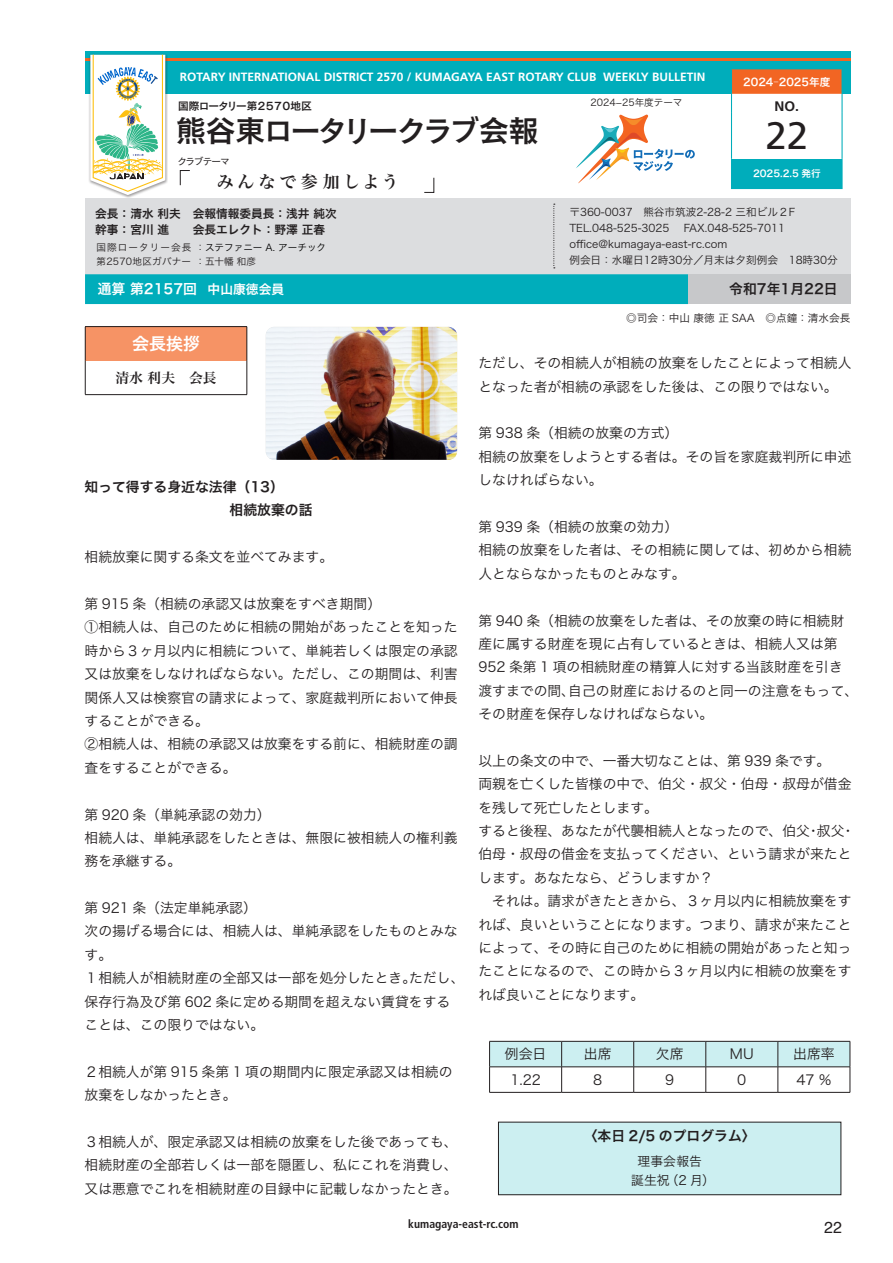
<style>
.page{position:relative;width:893px;height:1263px;background:#fff}
.page>*{position:absolute;margin:0;border:0;box-sizing:border-box;transform-origin:0 0}
.t1{font:38.25px "Frutiger";color:#231f20}
.t2{font:29.7px "New Cezanne Pro DB";letter-spacing:-.07em;color:#231f20}
.t3{font:16.95px "Hira Min Pro W6";letter-spacing:.22em;color:#231f20}
.t4{font:16.95px "Hira Kaku Pro W6";color:#fff}
.t5{font:15.9px "Helvetica";color:#231f20}
.t6{font:13.8px/23.4px "Hira Kaku Pro N W3";color:#231f20}
.t7{font:13.8px "Hira Kaku Pro W6";color:#231f20}
.t8{font:13.8px "Hira Kaku Pro W3";color:#231f20}
.t9{font:13.8px "Hira Kaku Pro N W6";color:#231f20}
.t10{font:13.8px "Hira Kaku Pro W6";color:#fff}
.t11{font:13.8px "Hira Min Pro W6";color:#231f20}
.t12{font:700 13.8px "Frutiger";color:#231f20}
.t13{font:12.75px/19.2px "Hira Kaku Pro N W3";letter-spacing:.005em;color:#231f20}
.t14{font:12.75px "Hira Kaku Pro W6";color:#fff}
.t15{font:700 12px "Frutiger";color:#fff}
.t16{font:11.7px/15.9px "Hira Kaku Pro W6";color:#231f20}
.t17{font:700 condensed 11.7px "Frutiger";color:#231f20}
.t18{font:10.65px/15.9px "Hira Kaku Pro W3";color:#231f20}
.t19{font:10.65px "New Cezanne Pro DB";letter-spacing:-.11em;color:#231f20}
.t20{font:10.65px "Hira Kaku Pro W6";color:#fff}
.t21{font:9.6px "Hira Kaku Pro N W3";color:#000}
.t22{font:9.6px "Hira Kaku Pro W3";letter-spacing:.025em;color:#231f20}
.t23{font:9.6px "Hira Kaku Pro W3";color:#231f20}
.t24{font:9.6px "Hira Kaku Pro W6";color:#fff}
.t25{font:9.6px "New Cezanne Pro M";letter-spacing:-.11em;color:#231f20}
.s1{font-family:"Hira Kaku Pro W3";color:#231f20}
</style>
<div class="page">
<div style="left:85px;top:51px;width:765px;height:43px;background:#00adbb"></div>
<hr style="left:85px;top:58px;width:765px;height:2px;background:#f26523">
<svg style="left:180px;top:170px;width:10px;height:16px"></svg>
<svg style="left:424px;top:177px;width:10px;height:16px"></svg>
<div style="left:88px;top:53px;width:80px;height:145px;background:#231f20;opacity:.45"></div>
<svg style="left:90px;top:55px;width:75px;height:140px"></svg>
<svg style="left:576px;top:115px;width:119px;height:68px"></svg>
<div style="left:85px;top:198px;width:765px;height:76px;background:#dcdddf"></div>
<svg style="left:553px;top:204px;width:2px;height:64px"></svg>
<svg style="left:731px;top:69px;width:112px;height:119px"></svg>
<hr style="left:841px;top:159px;width:2px;height:29px;background:#00adbb">
<hr style="left:731px;top:188px;width:112px;height:1px;background:#00adbb">
<div style="left:85px;top:274px;width:603px;height:30px;background:#00adbb"></div>
<div style="left:688px;top:274px;width:162px;height:30px;background:#c7c8ca"></div>
<div style="left:498px;top:1122px;width:343px;height:73px;background:#cceff1"></div>
<div style="left:498px;top:1122px;width:343px;height:73px;border:1px solid #231f20"></div>
<svg style="left:489px;top:1041px;width:362px;height:51px"></svg>
<hr style="left:489px;top:1092px;width:73px;height:1px;background:#231f20">
<hr style="left:562px;top:1092px;width:72px;height:1px;background:#231f20">
<hr style="left:634px;top:1092px;width:72px;height:1px;background:#231f20">
<hr style="left:706px;top:1092px;width:72px;height:1px;background:#231f20">
<hr style="left:778px;top:1092px;width:72px;height:1px;background:#231f20">
<div style="left:85px;top:327px;width:162px;height:34px;background:#f69365"></div>
<hr style="left:85px;top:326px;width:162px;height:1px;background:#231f20">
<hr style="left:85px;top:327px;width:1px;height:34px;background:#231f20">
<hr style="left:247px;top:327px;width:1px;height:34px;background:#231f20">
<hr style="left:85px;top:361px;width:1px;height:33px;background:#231f20">
<hr style="left:247px;top:361px;width:1px;height:33px;background:#231f20">
<hr style="left:85px;top:394px;width:162px;height:1px;background:#231f20">
<img style="left:266px;top:327px;width:191px;height:133px">
<p class="t15" style="left:180px;top:69px;width:527px">ROTARY INTERNATIONAL DISTRICT 2570 / KUMAGAYA EAST ROTARY CLUB WEEKLY BULLETIN</p>
<h2 class="t2" style="left:176px;top:104px;width:364px">熊谷東ロータリークラブ会報</h2>
<p class="t23" style="left:591px;top:94px;width:93px">2024−25年度テーマ</p>
<p class="t19" style="left:178px;top:97px;width:135px">国際ロータリー第２５７０地区</p>
<p class="t25" style="left:178px;top:153px;width:54px">クラブテーマ</p>
<p class="t3" style="left:217px;top:167px;width:183px">みんなで参加しよう</p>
<p class="t20" style="left:743px;top:72px;width:89px">2024–2025年度</p>
<p class="t12" style="left:774px;top:98px;width:26px">NO.</p>
<p class="t1" style="left:765px;top:113px;width:44px">22</p>
<p class="t24" style="left:753px;top:165px;width:69px">2025.2.5 発行</p>
<p class="t16" style="left:95px;top:205px;width:243px">会長：清水 利夫　会報情報委員長：浅井 純次幹事：宮川 進　　会長エレクト：野澤 正春</p>
<p class="t21" style="left:97px;top:239px;width:231px"><span class="s1">国際ロータリー会長：</span>ステファニー A. アーチック</p>
<p class="t22" style="left:97px;top:253px;width:161px">第2570地区ガバナー：五十幡 和彦</p>
<p class="t18" style="left:569px;top:203px;width:270px">〒360-0037　熊谷市筑波2-28-2 三和ビル２F TEL.048-525-3025 　FAX.048-525-7011 office@kumagaya-east-rc.com<br>例会日：水曜日12時30分／月末は夕刻例会　18時30分</p>
<p class="t10" style="left:98px;top:277px;width:101px">通算 第2157回</p>
<p class="t14" style="left:208px;top:278px;width:78px">中山康徳会員</p>
<p class="t7" style="left:729px;top:277px;width:110px">令和7年1月22日</p>
<p class="t18" style="left:626px;top:309px;width:226px">◎司会：中山 康徳 正 SAA　◎点鐘：清水会長</p>
<p class="t4" style="left:132px;top:328px;width:70px">会長挨拶</p>
<p class="t11" style="left:115px;top:365px;width:103px">清水 利夫　会長</p>
<p class="t9" style="left:85px;top:474px;width:201px">知って得する身近な法律（13）</p>
<p class="t9" style="left:230px;top:498px;width:84px">相続放棄の話</p>
<p class="t6" style="left:85px;top:544px;width:250px">相続放棄に関する条文を並べてみます。</p>
<p class="t6" style="left:85px;top:591px;width:298px">第 915 条（相続の承認又は放棄をすべき期間）</p>
<p class="t6" style="left:85px;top:614px;width:375px;text-align:justify">①相続人は、自己のために相続の開始があったことを知った時から３ヶ月以内に相続について、単純若しくは限定の承認又は放棄をしなければならない。ただし、この期間は、利害関係人又は検察官の請求によって、家庭裁判所において伸長することができる。</p>
<p class="t6" style="left:85px;top:731px;width:375px">②相続人は、相続の承認又は放棄をする前に、相続財産の調査をすることができる。</p>
<p class="t6" style="left:85px;top:802px;width:188px">第 920 条（単純承認の効力）</p>
<p class="t6" style="left:85px;top:825px;width:375px">相続人は、単純承認をしたときは、無限に被相続人の権利義務を承継する。</p>
<p class="t6" style="left:85px;top:895px;width:174px">第 921 条（法定単純承認）</p>
<p class="t6" style="left:85px;top:918px;width:375px">次の揚げる場合には、相続人は、単純承認をしたものとみなす。</p>
<p class="t6" style="left:85px;top:965px;width:382px">１相続人が相続財産の全部又は一部を処分したとき。ただし、保存行為及び第 602 条に定める期間を超えない賃貸をすることは、この限りではない。</p>
<p class="t6" style="left:85px;top:1059px;width:369px">２相続人が第 915 条第 1 項の期間内に限定承認又は相続の放棄をしなかったとき。</p>
<p class="t6" style="left:85px;top:1129px;width:375px;text-align:justify">３相続人が、限定承認又は相続の放棄をした後であっても、相続財産の全部若しくは一部を隠匿し、私にこれを消費し、又は悪意でこれを相続財産の目録中に記載しなかったとき。</p>
<p class="t6" style="left:478px;top:350px;width:375px">ただし、その相続人が相続の放棄をしたことによって相続人となった者が相続の承認をした後は、この限りではない。</p>
<p class="t6" style="left:478px;top:421px;width:201px">第 938 条（相続の放棄の方式）</p>
<p class="t6" style="left:478px;top:444px;width:375px">相続の放棄をしようとする者は。その旨を家庭裁判所に申述しなければらない。</p>
<p class="t6" style="left:478px;top:514px;width:201px">第 939 条（相続の放棄の効力）</p>
<p class="t6" style="left:478px;top:537px;width:375px">相続の放棄をした者は、その相続に関しては、初めから相続人とならなかったものとみなす。</p>
<p class="t6" style="left:478px;top:608px;width:382px">第 940 条（相続の放棄をした者は、その放棄の時に相続財産に属する財産を現に占有しているときは、相続人又は第<br>952 条第 1 項の相続財産の精算人に対する当該財産を引き渡すまでの間、自己の財産におけるのと同一の注意をもって、その財産を保存しなければならない。</p>
<p class="t6" style="left:478px;top:748px;width:353px">以上の条文の中で、一番大切なことは、第 939 条です。</p>
<p class="t6" style="left:478px;top:771px;width:375px">両親を亡くした皆様の中で、伯父・叔父・伯母・叔母が借金を残して死亡したとします。</p>
<p class="t6" style="left:478px;top:818px;width:378px">すると後程、あなたが代襲相続人となったので、伯父・叔父・伯母・叔母の借金を支払ってください、という請求が来たとします。あなたなら、どうしますか？</p>
<p class="t6" style="left:478px;top:888px;width:375px;text-align:justify">　それは。請求がきたときから、３ヶ月以内に相続放棄をすれば、良いということになります。つまり、請求が来たことによって、その時に自己のために相続の開始があったと知ったことになるので、この時から３ヶ月以内に相続の放棄をすれば良いことになります。</p>
<p class="t8" style="left:505px;top:1042px;width:43px">例会日</p>
<p class="t8" style="left:584px;top:1042px;width:29px">出席</p>
<p class="t8" style="left:656px;top:1042px;width:29px">欠席</p>
<p class="t8" style="left:730px;top:1042px;width:25px">MU</p>
<p class="t8" style="left:793px;top:1042px;width:43px">出席率</p>
<p class="t8" style="left:510px;top:1067px;width:32px">1.22</p>
<p class="t8" style="left:593px;top:1067px;width:11px">8</p>
<p class="t8" style="left:665px;top:1067px;width:11px">9</p>
<p class="t8" style="left:737px;top:1067px;width:11px">0</p>
<p class="t8" style="left:796px;top:1067px;width:36px">47 %</p>
<p class="t7" style="left:584px;top:1124px;width:173px">〈本日 2/5 のプログラム〉</p>
<p class="t13" style="left:631px;top:1151px;width:92px;text-indent:7px">理事会報告<br>誕生祝（2 月）　</p>
<p class="t17" style="left:408px;top:1217px;width:112px">kumagaya-east-rc.com</p>
<p class="t5" style="left:824px;top:1215px;width:19px">22</p>
</div>
